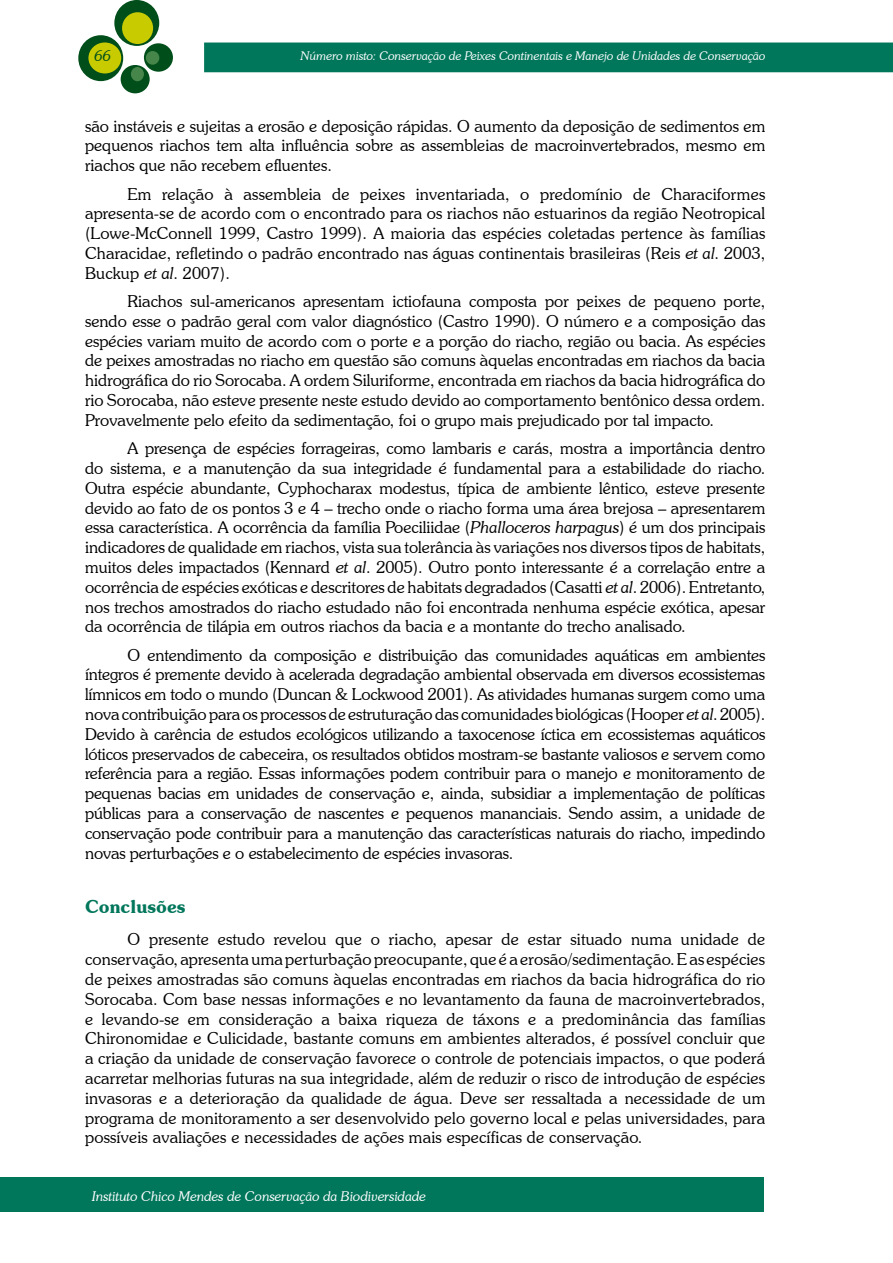
<style>
.page{position:relative;width:893px;height:1263px;background:#fff}
.page>*{position:absolute;margin:0;border:0;box-sizing:border-box;transform-origin:0 0}
.t1{font:600 18px "Souvenir IT Cby BT";color:#00765b}
.t2{font:300 16.5px/19.8px "Souvenir IT Cby BT";color:#000;text-align:justify}
.t3{font:italic 300 15px "Souvenir IT Cby BT";color:#004e1a}
.t4{font:italic 300 13.5px "Souvenir IT Cby BT";color:#fff}
.t5{font:italic 300 12px "Souvenir IT Cby BT";color:#fff}
.s1{font-style:italic}
</style>
<div class="page">
<div style="left:205px;top:43px;width:687px;height:29px;background:#00765b"></div>
<div style="left:114px;top:0;width:45px;height:46px;background:#004e1a;border-radius:50%"></div>
<div style="left:78px;top:35px;width:45px;height:46px;background:#004e1a;border-radius:50%"></div>
<div style="left:144px;top:43px;width:29px;height:29px;background:#004e1a;border-radius:50%"></div>
<div style="left:121px;top:65px;width:29px;height:28px;background:#004e1a;border-radius:50%"></div>
<div style="left:122px;top:12px;width:31px;height:32px;background:#c8cb00;border-radius:50%"></div>
<div style="left:88px;top:42px;width:33px;height:31px;background:#c8cb00;border-radius:50%"></div>
<div style="left:146px;top:51px;width:13px;height:14px;background:#47864a;border-radius:50%"></div>
<div style="left:131px;top:67px;width:13px;height:14px;background:#47864a;border-radius:50%"></div>
<div style="left:0;top:1178px;width:764px;height:34px;background:#00765b"></div>
<p class="t3" style="left:95px;top:46px;width:18px">66</p>
<p class="t5" style="left:301px;top:49px;width:466px">Número misto: Conservação de Peixes Continentais e Manejo de Unidades de Conservação</p>
<p class="t2" style="left:85px;top:116px;width:682px">são instáveis e sujeitas a erosão e deposição rápidas. O aumento da deposição de sedimentos em pequenos riachos tem alta influência sobre as assembleias de macroinvertebrados, mesmo em riachos que não recebem efluentes.</p>
<p class="t2" style="left:85px;top:184px;width:682px;text-indent:43px">Em relação à assembleia de peixes inventariada, o predomínio de Characiformes apresenta-se de acordo com o encontrado para os riachos não estuarinos da região Neotropical (Lowe-McConnell 1999, Castro 1999). A maioria das espécies coletadas pertence às famílias Characidae, refletindo o padrão encontrado nas águas continentais brasileiras (Reis <span class="s1">et al</span>. 2003, Buckup <span class="s1">et al</span>. 2007).</p>
<p class="t2" style="left:85px;top:291px;width:682px;text-indent:43px">Riachos sul-americanos apresentam ictiofauna composta por peixes de pequeno porte, sendo esse o padrão geral com valor diagnóstico (Castro 1990). O número e a composição das espécies variam muito de acordo com o porte e a porção do riacho, região ou bacia. As espécies de peixes amostradas no riacho em questão são comuns àquelas encontradas em riachos da bacia hidrográfica do rio Sorocaba. A ordem Siluriforme, encontrada em riachos da bacia hidrográfica do rio Sorocaba, não esteve presente neste estudo devido ao comportamento bentônico dessa ordem.<br>Provavelmente pelo efeito da sedimentação, foi o grupo mais prejudicado por tal impacto.</p>
<p class="t2" style="left:85px;top:438px;width:682px;text-indent:43px">A presença de espécies forrageiras, como lambaris e carás, mostra a importância dentro do sistema, e a manutenção da sua integridade é fundamental para a estabilidade do riacho.<br>Outra espécie abundante, Cyphocharax modestus, típica de ambiente lêntico, esteve presente devido ao fato de os pontos 3 e 4 – trecho onde o riacho forma uma área brejosa – apresentarem essa característica. A ocorrência da família Poeciliidae (<span class="s1">Phalloceros harpagus</span>) é um dos principais indicadores de qualidade em riachos, vista sua tolerância às variações nos diversos tipos de habitats, muitos deles impactados (Kennard <span class="s1">et al</span>. 2005). Outro ponto interessante é a correlação entre a ocorrência de espécies exóticas e descritores de habitats degradados (Casatti <span class="s1">et al</span>. 2006). Entretanto, nos trechos amostrados do riacho estudado não foi encontrada nenhuma espécie exótica, apesar da ocorrência de tilápia em outros riachos da bacia e a montante do trecho analisado.</p>
<p class="t2" style="left:85px;top:645px;width:682px;text-indent:43px">O entendimento da composição e distribuição das comunidades aquáticas em ambientes íntegros é premente devido à acelerada degradação ambiental observada em diversos ecossistemas límnicos em todo o mundo (Duncan &amp; Lockwood 2001). As atividades humanas surgem como uma nova contribuição para os processos de estruturação das comunidades biológicas (Hooper <span class="s1">et al</span>. 2005).<br>Devido à carência de estudos ecológicos utilizando a taxocenose íctica em ecossistemas aquáticos lóticos preservados de cabeceira, os resultados obtidos mostram-se bastante valiosos e servem como referência para a região. Essas informações podem contribuir para o manejo e monitoramento de pequenas bacias em unidades de conservação e, ainda, subsidiar a implementação de políticas públicas para a conservação de nascentes e pequenos mananciais. Sendo assim, a unidade de conservação pode contribuir para a manutenção das características naturais do riacho, impedindo novas perturbações e o estabelecimento de espécies invasoras.</p>
<p class="t1" style="left:85px;top:895px;width:102px">Conclusões</p>
<p class="t2" style="left:85px;top:929px;width:682px;text-indent:43px">O presente estudo revelou que o riacho, apesar de estar situado numa unidade de conservação, apresenta uma perturbação preocupante, que é a erosão/sedimentação. E as espécies de peixes amostradas são comuns àquelas encontradas em riachos da bacia hidrográfica do rio Sorocaba. Com base nessas informações e no levantamento da fauna de macroinvertebrados, e levando-se em consideração a baixa riqueza de táxons e a predominância das famílias Chironomidae e Culicidade, bastante comuns em ambientes alterados, é possível concluir que a criação da unidade de conservação favorece o controle de potenciais impactos, o que poderá acarretar melhorias futuras na sua integridade, além de reduzir o risco de introdução de espécies invasoras e a deterioração da qualidade de água. Deve ser ressaltada a necessidade de um programa de monitoramento a ser desenvolvido pelo governo local e pelas universidades, para possíveis avaliações e necessidades de ações mais específicas de conservação.</p>
<p class="t4" style="left:92px;top:1188px;width:335px">Instituto Chico Mendes de Conservação da Biodiversidade</p>
</div>
